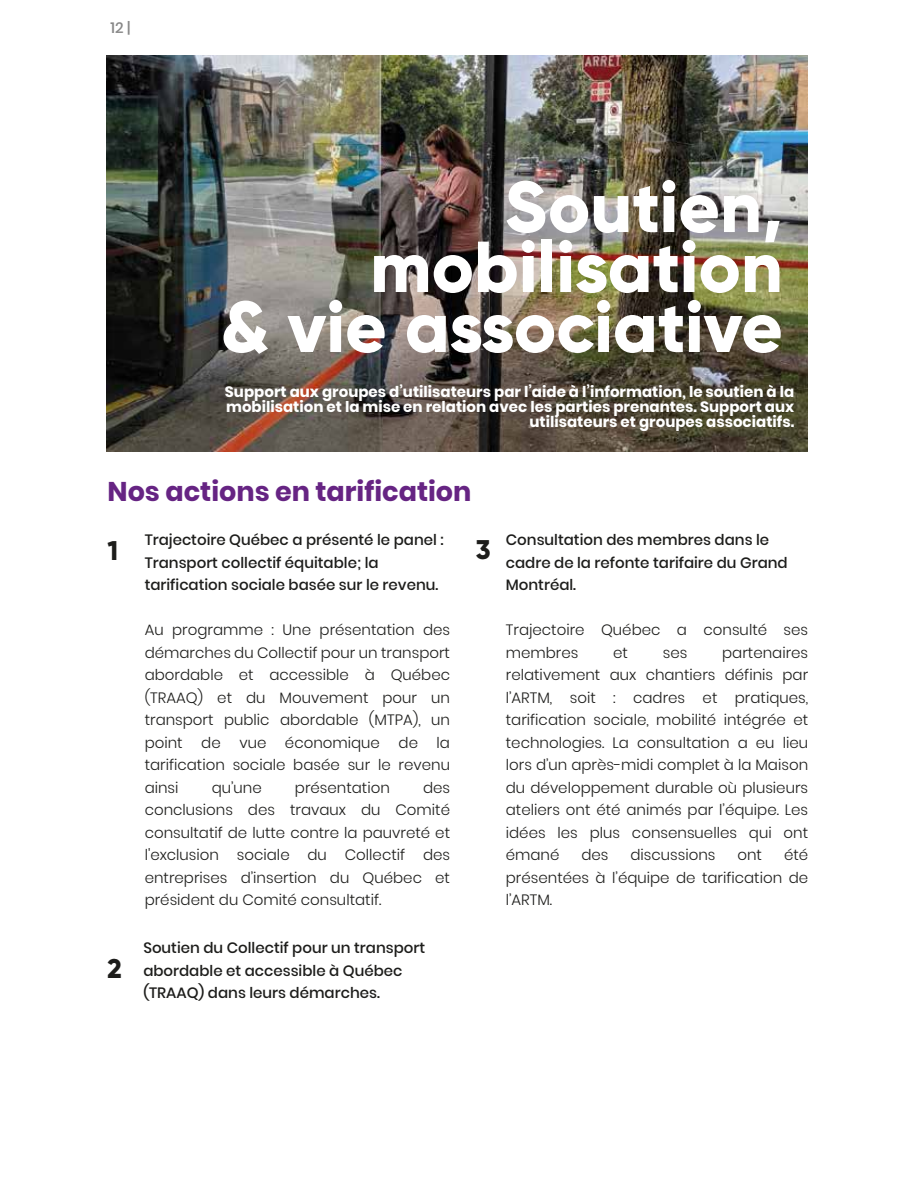
<style>
.page{position:relative;width:918px;height:1188px;background:#fff}
.page>*{position:absolute;margin:0;border:0;box-sizing:border-box;transform-origin:0 0}
.t1{font:800 72px/60px "Gilroy";color:#fff;text-align:right}
.t2{font:700 27px "Poppins";color:#662483}
.t3{font:800 27px "Gilroy";color:#1d1d1b}
.t4{font:300 15px/22.5px "Poppins";color:#1d1d1b;text-align:justify}
.t5{font:500 15px/22.5px "Poppins";color:#1d1d1b}
.t6{font:700 15px/15px "Poppins";color:#fff;text-align:right}
.t7{font:500 15px "Poppins";color:#878787}
</style>
<div class="page">
<img style="left:107px;top:56px;width:700px;height:395px">
<p class="t7" style="left:111px;top:19px;width:21px">12 |</p>
<h1 class="t1" style="left:221px;top:176px;width:564px">Soutien, mobilisation<br>&amp; vie associative</h1>
<p class="t6" style="left:225px;top:384px;width:571px">Support aux groupes d’utilisateurs par l’aide à l’information, le soutien à la mobilisation et la mise en relation avec les parties prenantes. Support aux utilisateurs et groupes associatifs.</p>
<h2 class="t2" style="left:108px;top:476px;width:365px">Nos actions en tarification</h2>
<p class="t5" style="left:145px;top:529px;width:300px">Trajectoire Québec a présenté le panel :<br>Transport collectif équitable; la tarification sociale basée sur le revenu.</p>
<p class="t4" style="left:145px;top:619px;width:307px">Au programme : Une présentation des démarches du Collectif pour un transport abordable et accessible à Québec (TRAAQ) et du Mouvement pour un transport public abordable (MTPA), un point de vue économique de la tarification sociale basée sur le revenu ainsi</p>
<h2 class="t3" style="left:476px;top:533px;width:16px">3</h2>
<h2 class="t3" style="left:107px;top:533px;width:12px">1</h2>
<p class="t4" style="left:212px;top:776px;width:52px">qu’une</p>
<p class="t4" style="left:295px;top:776px;width:97px">présentation</p>
<p class="t4" style="left:145px;top:776px;width:307px;text-indent:278px">des conclusions des travaux du Comité consultatif de lutte contre la pauvreté et l'exclusion sociale du Collectif des entreprises d’insertion du Québec et président du Comité consultatif.</p>
<h2 class="t3" style="left:107px;top:952px;width:16px">2</h2>
<p class="t5" style="left:143px;top:937px;width:283px">Soutien du Collectif pour un transport abordable et accessible à Québec (TRAAQ) dans leurs démarches.</p>
<p class="t5" style="left:506px;top:529px;width:283px">Consultation des membres dans le cadre de la refonte tarifaire du Grand<br>Montréal.</p>
<p class="t4" style="left:506px;top:619px;width:304px">Trajectoire Québec a consulté ses membres</p>
<p class="t4" style="left:506px;top:641px;width:304px;text-indent:216px">partenaires relativement aux chantiers définis par l’ARTM, soit : cadres et pratiques, tarification sociale, mobilité intégrée et technologies. La consultation a eu lieu lors d’un après-midi complet à la Maison du développement durable où plusieurs ateliers ont été animés par l’équipe. Les idées les plus consensuelles qui ont émané</p>
<p class="t4" style="left:613px;top:641px;width:16px">et</p>
<p class="t4" style="left:663px;top:641px;width:26px">ses</p>
<p class="t4" style="left:506px;top:844px;width:304px;text-indent:278px">été présentées à l’équipe de tarification de l’ARTM.</p>
<p class="t4" style="left:581px;top:844px;width:29px">des</p>
<p class="t4" style="left:630px;top:844px;width:87px">discussions</p>
<p class="t4" style="left:737px;top:844px;width:26px">ont</p>
</div>
